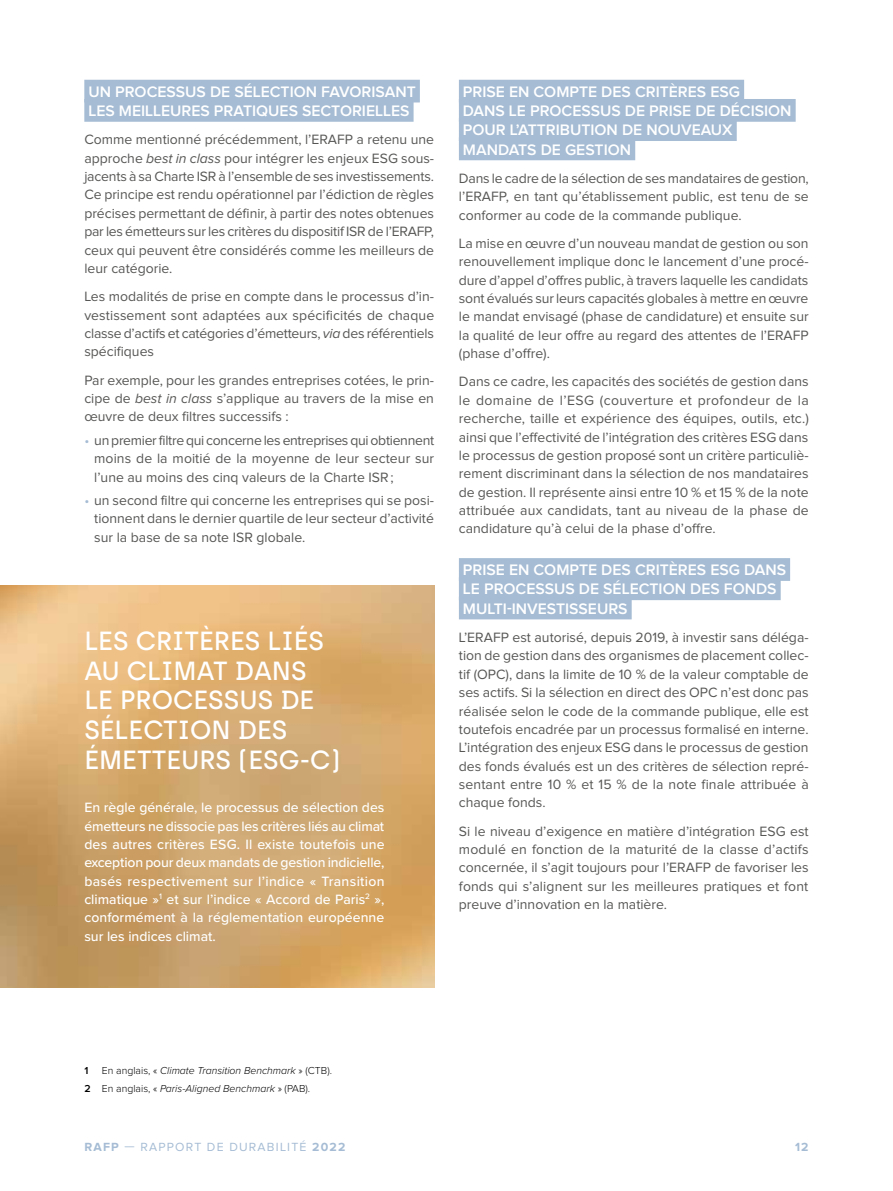
<style>
.page{position:relative;width:893px;height:1191px;background:#fff}
.page>*{position:absolute;margin:0;border:0;box-sizing:border-box;transform-origin:0 0}
.t1{font:500 26.25px/29.8px "Archia";color:#fff}
.t2{font:600 15.75px/19.2px "Proxima Nova";color:#fff}
.t3{font:14px/18.4px "Proxima Nova";color:#575756;text-align:justify}
.t4{font:500 14px/18.4px "Proxima Nova";letter-spacing:.005em;color:#fff;text-align:justify}
.t5{font:12.25px "Proxima Nova";letter-spacing:.1em;color:#a5bcd4}
.t6{font:700 12.25px "Proxima Nova";color:#a5bcd4}
.t7{font:italic 300 10.5px/17.5px "Proxima Nova";color:#000}
.t8{font:600 10.5px "Proxima Nova";color:#000}
.s1{font-style:italic}
.s2{color:#a5bcd4}
.s3{font-style:normal}
.s4{font-weight:600;font-style:normal}
.s5{font-weight:700}
</style>
<div class="page">
<img style="left:0;top:585px;width:434px;height:402px">
<div style="left:84px;top:80px;width:336px;height:22px;background:#a5bcd4"></div>
<div style="left:84px;top:99px;width:330px;height:23px;background:#a5bcd4"></div>
<div style="left:459px;top:80px;width:285px;height:22px;background:#a5bcd4"></div>
<div style="left:459px;top:99px;width:337px;height:23px;background:#a5bcd4"></div>
<div style="left:459px;top:118px;width:278px;height:23px;background:#a5bcd4"></div>
<div style="left:459px;top:137px;width:176px;height:23px;background:#a5bcd4"></div>
<div style="left:459px;top:558px;width:331px;height:23px;background:#a5bcd4"></div>
<div style="left:459px;top:577px;width:322px;height:23px;background:#a5bcd4"></div>
<div style="left:459px;top:596px;width:173px;height:23px;background:#a5bcd4"></div>
<p class="t2" style="left:88px;top:83px;width:329px">UN PROCESSUS DE SÉLECTION FAVORISANT<br>LES MEILLEURES PRATIQUES SECTORIELLES</p>
<p class="t3" style="left:84px;top:131px;width:351px">Comme mentionné précédemment, l’ERAFP a retenu une approche <span class="s1">best in class</span> pour intégrer les enjeux ESG sous&shy;jacents à sa Charte ISR à l’ensemble de ses investissements.<br>Ce principe est rendu opérationnel par l’édiction de règles précises permettant de définir, à partir des notes obtenues par les émetteurs sur les critères du dispositif ISR de l’ERAFP, ceux qui peuvent être considérés comme les meilleurs de leur catégorie.</p>
<p class="t3" style="left:84px;top:288px;width:351px">Les modalités de prise en compte dans le processus d’in&shy;vestissement sont adaptées aux spécificités de chaque classe d’actifs et catégories d’émetteurs, <span class="s1">via</span> des référentiels spécifiques</p>
<p class="t3" style="left:84px;top:371px;width:351px">Par exemple, pour les grandes entreprises cotées, le prin&shy;cipe de <span class="s1">best in class</span> s’applique au travers de la mise en œuvre de deux filtres successifs :</p>
<p class="t3" style="left:94px;top:431px;width:341px;text-indent:-10px"><span class="s2">•</span> un premier filtre qui concerne les entreprises qui obtiennent moins de la moitié de la moyenne de leur secteur sur l’une au moins des cinq valeurs de la Charte ISR;</p>
<p class="t3" style="left:94px;top:491px;width:341px;text-indent:-10px"><span class="s2">•</span> un second filtre qui concerne les entreprises qui se posi&shy;tionnent dans le dernier quartile de leur secteur d’activité sur la base de sa note ISR globale.</p>
<h1 class="t1" style="left:84px;top:625px;width:258px">LES CRITÈRES LIÉS<br>AU CLIMAT DANS<br>LE PROCESSUS DE<br>SÉLECTION DES<br>ÉMETTEURS (ESG-C)</h1>
<p class="t4" style="left:84px;top:798px;width:302px">En règle générale, le processus de sélection des émetteurs ne dissocie pas les critères liés au climat des autres critères ESG. Il existe toutefois une exception pour deux mandats de gestion indicielle, basés respectivement sur l’indice « Transition climatique »<sup>1</sup> et sur l’indice « Accord de Paris<sup>2</sup> », conformément à la réglementation européenne sur les indices climat.</p>
<p class="t2" style="left:463px;top:83px;width:330px">PRISE EN COMPTE DES CRITÈRES ESG<br>DANS LE PROCESSUS DE PRISE DE DÉCISION<br>POUR L’ATTRIBUTION DE NOUVEAUX<br>MANDATS DE GESTION</p>
<p class="t3" style="left:459px;top:170px;width:351px">Dans le cadre de la sélection de ses mandataires de gestion, l’ERAFP, en tant qu’établissement public, est tenu de se conformer au code de la commande publique.</p>
<p class="t3" style="left:459px;top:235px;width:351px">La mise en œuvre d’un nouveau mandat de gestion ou son renouvellement implique donc le lancement d’une procé&shy;dure d’appel d’offres public, à travers laquelle les candidats sont évalués sur leurs capacités globales à mettre en œuvre le mandat envisagé (phase de candidature) et ensuite sur la qualité de leur offre au regard des attentes de l’ERAFP (phase d’offre).</p>
<p class="t3" style="left:459px;top:373px;width:351px">Dans ce cadre, les capacités des sociétés de gestion dans le domaine de l’ESG (couverture et profondeur de la recherche, taille et expérience des équipes, outils, etc.) ainsi que l’effectivité de l’intégration des critères ESG dans le processus de gestion proposé sont un critère particuliè&shy;rement discriminant dans la sélection de nos mandataires de gestion. Il représente ainsi entre 10 % et 15 % de la note attribuée aux candidats, tant au niveau de la phase de candidature qu’à celui de la phase d’offre.</p>
<p class="t2" style="left:463px;top:561px;width:325px">PRISE EN COMPTE DES CRITÈRES ESG DANS<br>LE PROCESSUS DE SÉLECTION DES FONDS<br>MULTI-INVESTISSEURS</p>
<p class="t3" style="left:459px;top:629px;width:351px">L’ERAFP est autorisé, depuis 2019, à investir sans déléga&shy;tion de gestion dans des organismes de placement collec&shy;tif (OPC), dans la limite de 10 % de la valeur comptable de ses actifs. Si la sélection en direct des OPC n’est donc pas réalisée selon le code de la commande publique, elle est toutefois encadrée par un processus formalisé en interne.<br>L’intégration des enjeux ESG dans le processus de gestion des fonds évalués est un des critères de sélection repré&shy;sentant entre 10 % et 15 % de la note finale attribuée à chaque fonds.</p>
<p class="t3" style="left:459px;top:822px;width:351px">Si le niveau d’exigence en matière d’intégration ESG est modulé en fonction de la maturité de la classe d’actifs concernée, il s’agit toujours pour l’ERAFP de favoriser les fonds qui s’alignent sur les meilleures pratiques et font preuve d’innovation en la matière.</p>
<p class="t7" style="left:84px;top:1061px;width:249px;text-indent:18px"><span class="s3">En anglais, «</span> Climate Transition Benchmark <span class="s3">» (CTB).<br></span><span class="s4">2</span> <span class="s3">En anglais, «</span> Paris-Aligned Benchmark <span class="s3">» (PAB).</span></p>
<p class="t8" style="left:84px;top:1065px;width:5px">1</p>
<p class="t5" style="left:84px;top:1141px;width:263px"><span class="s5">RAFP</span> — RAPPORT DE DURABILITÉ <span class="s5">2022</span></p>
<p class="t6" style="left:795px;top:1141px;width:15px">12</p>
</div>
